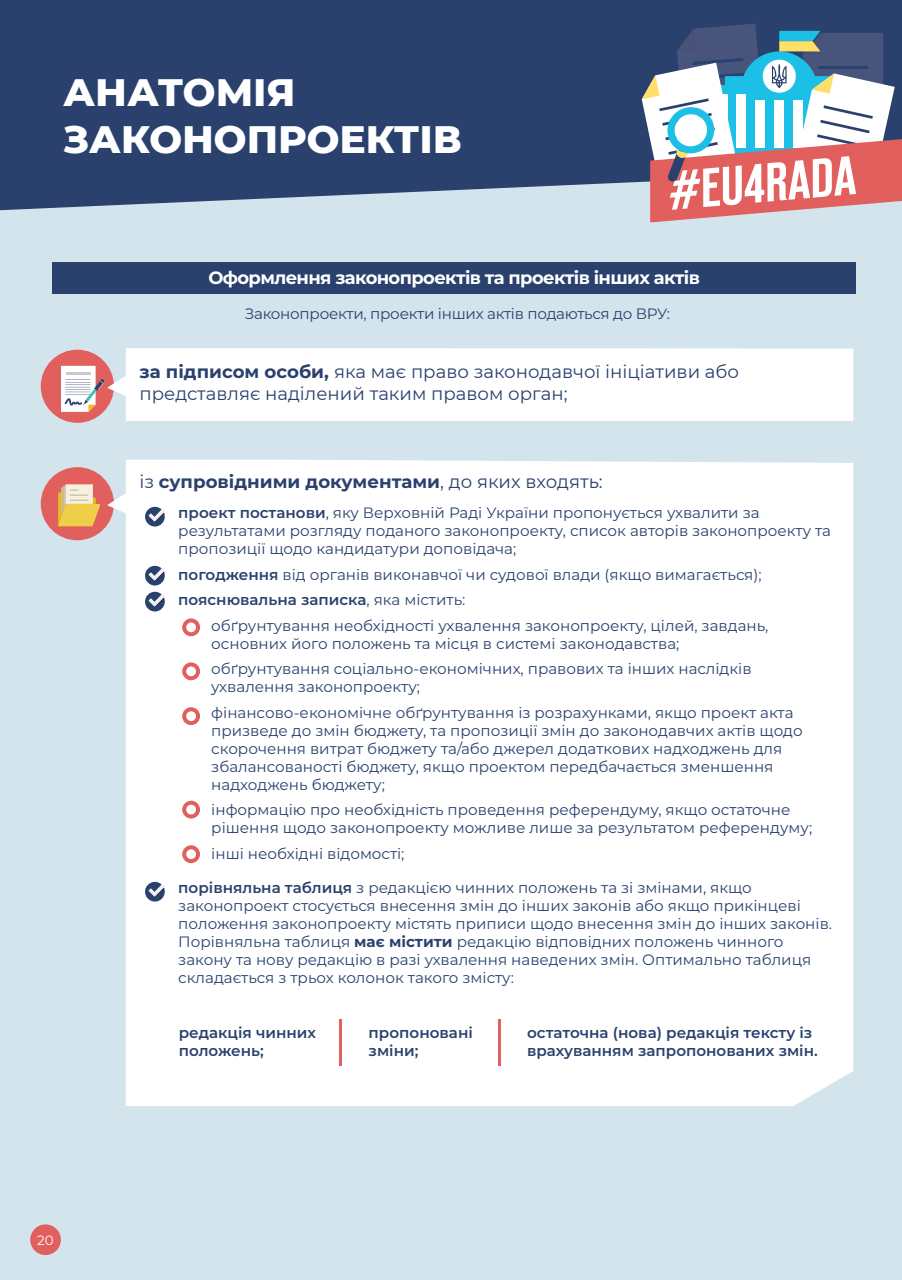
<style>
.page{position:relative;width:902px;height:1280px;background:#fff}
.page>*{position:absolute;margin:0;border:0;box-sizing:border-box;transform-origin:0 0}
.t1{font:54.6px "Reforma Grotesk Demi C";color:#fff}
.t2{font:800 39px/46.8px "Montserrat";color:#fff}
.t3{font:18px/21.6px "Montserrat";color:#2a416e}
.t4{font:700 18px "Montserrat";color:#2a416e}
.t5{font:700 17.7px "Montserrat";letter-spacing:-.035em;color:#fff}
.t6{font:15px/18px "Montserrat";color:#2a416e}
.t7{font:600 15px/18px "Montserrat";color:#2a416e}
.t8{font:15px "Montserrat";letter-spacing:-.02em;color:#2a416e}
.t9{font:13.5px "Montserrat";color:#fff}
.s1{font-weight:700}
.s2{font-weight:400}
.s3{font-weight:600}
</style>
<div class="page">
<div style="left:0;top:0;width:901px;height:1280px;background:#d3e4ed"></div>
<div style="left:0;top:0;width:901px;height:210px;background:#2a416e"></div>
<div style="left:52px;top:262px;width:803px;height:32px;background:#2a416e"></div>
<svg style="left:641px;top:24px;width:260px;height:198px;background:#a495a3"></svg>
<div style="left:126px;top:348px;width:727px;height:73px;background:#fff"></div>
<div style="left:41px;top:350px;width:73px;height:73px;background:#e15f5d;border-radius:50%"></div>
<div style="left:126px;top:460px;width:727px;height:646px;background:#fff"></div>
<div style="left:41px;top:467px;width:73px;height:73px;background:#e15f5d;border-radius:50%"></div>
<svg style="left:107px;top:493px;width:21px;height:21px"></svg>
<div style="left:145px;top:507px;width:20px;height:19px;background:#2a416e;border-radius:50%"></div>
<svg style="left:149px;top:509px;width:16px;height:12px"></svg>
<div style="left:145px;top:592px;width:20px;height:19px;background:#2a416e;border-radius:50%"></div>
<svg style="left:149px;top:594px;width:16px;height:12px"></svg>
<div style="left:145px;top:882px;width:20px;height:19px;background:#2a416e;border-radius:50%"></div>
<svg style="left:149px;top:884px;width:16px;height:12px"></svg>
<div style="left:145px;top:566px;width:20px;height:19px;background:#2a416e;border-radius:50%"></div>
<svg style="left:149px;top:568px;width:16px;height:12px"></svg>
<div style="left:182px;top:618px;width:18px;height:18px;background:#e15f5d;border-radius:50%"></div>
<div style="left:186px;top:622px;width:10px;height:10px;background:#fff;border-radius:50%"></div>
<div style="left:182px;top:662px;width:18px;height:18px;background:#e15f5d;border-radius:50%"></div>
<div style="left:186px;top:666px;width:10px;height:10px;background:#fff;border-radius:50%"></div>
<div style="left:182px;top:707px;width:18px;height:18px;background:#e15f5d;border-radius:50%"></div>
<div style="left:186px;top:711px;width:10px;height:10px;background:#fff;border-radius:50%"></div>
<div style="left:182px;top:801px;width:18px;height:17px;background:#e15f5d;border-radius:50%"></div>
<div style="left:186px;top:805px;width:10px;height:9px;background:#fff;border-radius:50%"></div>
<svg style="left:182px;top:845px;width:18px;height:18px"></svg>
<div style="left:186px;top:849px;width:10px;height:10px;background:#fff;border-radius:50%"></div>
<hr style="left:339px;top:1019px;width:2px;height:47px;background:#e15f5d">
<hr style="left:499px;top:1019px;width:2px;height:47px;background:#e15f5d">
<svg style="left:58px;top:484px;width:42px;height:42px;background:#eac578"></svg>
<svg style="left:61px;top:366px;width:67px;height:46px"></svg>
<div style="left:30px;top:1224px;width:31px;height:31px;background:#e15f5d;border-radius:50%"></div>
<h2 class="t2" style="left:63px;top:67px;width:400px">АНАТОМІЯ<br>ЗАКОНОПРОЕКТІВ</h2>
<h1 class="t1" style="left:665px;top:162px;width:189px;rotate:-5deg">#EU4RADA</h1>
<p class="t5" style="left:208px;top:265px;width:493px">Оформлення законопроектів та проектів інших актів</p>
<p class="t8" style="left:245px;top:304px;width:426px">Законопроекти, проекти інших актів подаються до ВРУ:</p>
<p class="t3" style="left:139px;top:360px;width:601px"><span class="s1">за підписом особи,</span> яка має право законодавчої ініціативи або представляє наділений таким правом орган;</p>
<p class="t4" style="left:139px;top:469px;width:464px"><span class="s2">із</span> супровідними документами<span class="s2">, до яких входять:</span></p>
<p class="t6" style="left:178px;top:503px;width:654px"><span class="s3">проект постанови</span>, яку Верховній Раді України пропонується ухвалити за результатами розгляду поданого законопроекту, список авторів законопроекту та пропозиції щодо кандидатури доповідача;</p>
<p class="t6" style="left:178px;top:561px;width:585px;line-height:25.5px"><span class="s3">погодження</span> від органів виконавчої чи судової влади (якщо вимагається); <span class="s3">пояснювальна записка</span>, яка містить:</p>
<p class="t6" style="left:211px;top:616px;width:558px">обґрунтування необхідності ухвалення законопроекту, цілей, завдань, основних його положень та місця в системі законодавства;</p>
<p class="t6" style="left:211px;top:659px;width:541px">обґрунтування соціально-економічних, правових та інших наслідків ухвалення законопроекту;</p>
<p class="t6" style="left:211px;top:703px;width:593px">фінансово-економічне обґрунтування із розрахунками, якщо проект акта призведе до змін бюджету, та пропозиції змін до законодавчих актів щодо скорочення витрат бюджету та/або джерел додаткових надходжень для збалансованості бюджету, якщо проектом передбачається зменшення надходжень бюджету;</p>
<p class="t6" style="left:211px;top:800px;width:602px">інформацію про необхідність проведення референдуму, якщо остаточне рішення щодо законопроекту можливе лише за результатом референдуму;</p>
<p class="t6" style="left:211px;top:844px;width:195px">інші необхідні відомості;</p>
<p class="t6" style="left:178px;top:878px;width:655px"><span class="s3">порівняльна таблиця</span> з редакцією чинних положень та зі змінами, якщо законопроект стосується внесення змін до інших законів або якщо прикінцеві положення законопроекту містять приписи щодо внесення змін до інших законів.<br>Порівняльна таблиця <span class="s1">має містити</span> редакцію відповідних положень чинного закону та нову редакцію в разі ухвалення наведених змін. Оптимально таблиця складається з трьох колонок такого змісту:</p>
<p class="t7" style="left:179px;top:1023px;width:139px">редакція чинних положень;</p>
<p class="t7" style="left:368px;top:1023px;width:106px">пропоновані зміни;</p>
<p class="t7" style="left:527px;top:1023px;width:292px">остаточна (нова) редакція тексту із врахуванням запропонованих змін.</p>
<p class="t9" style="left:37px;top:1231px;width:18px">20</p>
</div>
